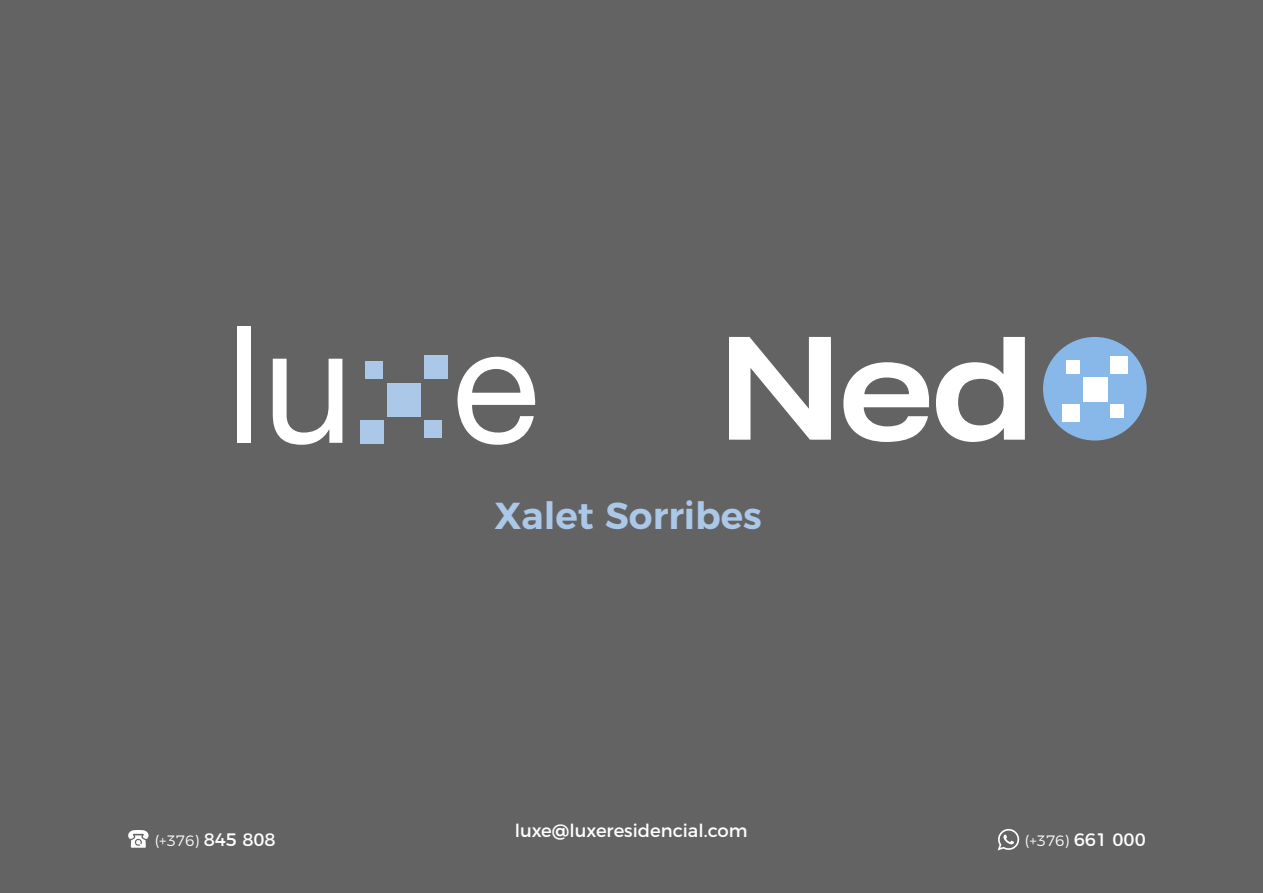
<style>
.page{position:relative;width:1263px;height:893px;background:#646363}
.page>*{position:absolute;margin:0;border:0;box-sizing:border-box;transform-origin:0 0}
.t1{font:600 37.5px "Montserrat";color:#abc8e8}
.t2{font:18px "Montserrat";color:#fff}
.t3{font:300 15px "Montserrat";color:#fff}
.s1{font-weight:400;font-size:18px}
</style>
<div class="page">
<svg style="left:128px;top:830px;width:21px;height:18px"></svg>
<svg style="left:998px;top:829px;width:21px;height:21px"></svg>
<div style="left:1043px;top:337px;width:104px;height:104px;background:#88b7e9;border-radius:50%"></div>
<div style="left:1066px;top:360px;width:14px;height:14px;background:#fff"></div>
<div style="left:1110px;top:404px;width:13px;height:13px;background:#fff"></div>
<div style="left:1110px;top:356px;width:17px;height:18px;background:#fff"></div>
<div style="left:1062px;top:404px;width:18px;height:17px;background:#fff"></div>
<div style="left:1083px;top:377px;width:25px;height:25px;background:#fff"></div>
<svg style="left:729px;top:337px;width:102px;height:103px"></svg>
<svg style="left:843px;top:362px;width:86px;height:80px"></svg>
<svg style="left:936px;top:337px;width:89px;height:105px"></svg>
<div style="left:237px;top:327px;width:14px;height:116px;background:#fff"></div>
<svg style="left:273px;top:359px;width:69px;height:86px"></svg>
<svg style="left:457px;top:357px;width:79px;height:88px"></svg>
<div style="left:365px;top:361px;width:18px;height:18px;background:#abc8e8"></div>
<div style="left:424px;top:420px;width:18px;height:18px;background:#abc8e8"></div>
<div style="left:424px;top:356px;width:24px;height:23px;background:#abc8e8"></div>
<div style="left:360px;top:420px;width:23px;height:24px;background:#abc8e8"></div>
<div style="left:387px;top:383px;width:34px;height:34px;background:#abc8e8"></div>
<p class="t3" style="left:155px;top:828px;width:122px">(+376) <span class="s1">845 808</span></p>
<h1 class="t1" style="left:494px;top:485px;width:269px">Xalet Sorribes</h1>
<p class="t2" style="left:515px;top:816px;width:234px">luxe@luxeresidencial.com</p>
<p class="t3" style="left:1025px;top:829px;width:122px">(+376) <span class="s1">661 000</span></p>
</div>
